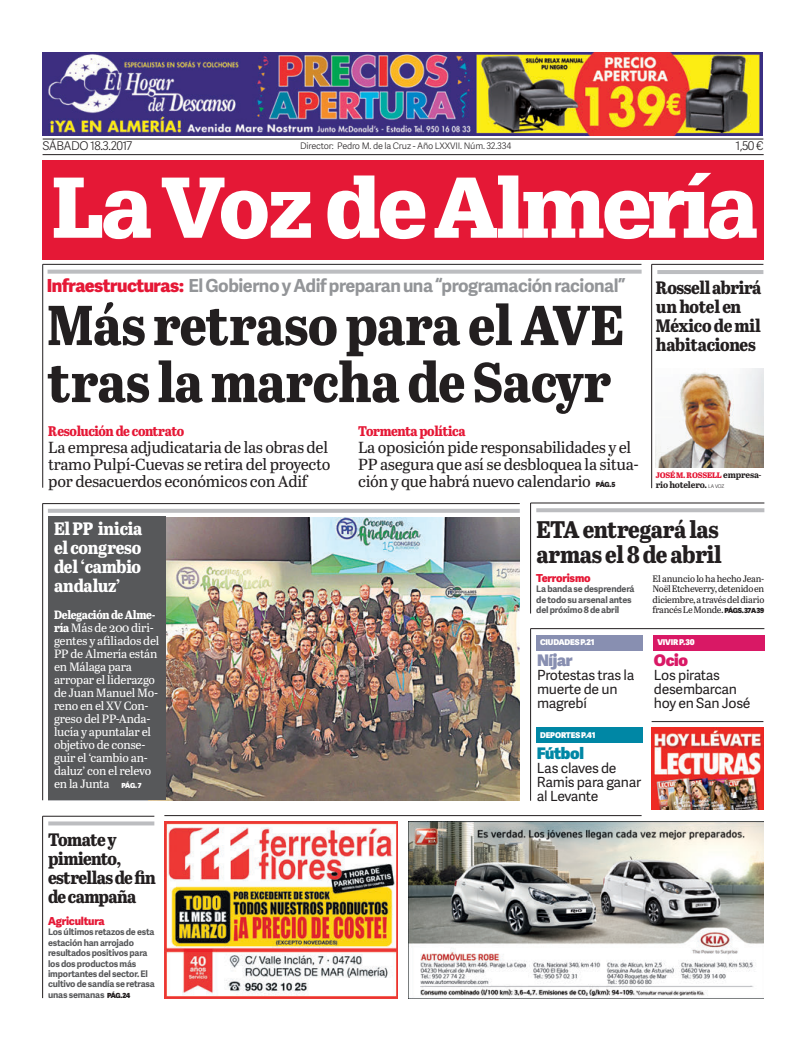
<style>
.page{position:relative;width:806px;height:1049px;background:#fff}
.page>*{position:absolute;margin:0;border:0;box-sizing:border-box;transform-origin:0 0}
.t1{font:900 84px "Glypha";letter-spacing:-.03em;color:#fff}
.t2{font:56px/57px "Abril Almeria";letter-spacing:-.005em;color:#231f20}
.t3{font:24px/25px "Abril Almeria";letter-spacing:-.015em;color:#231f20}
.t4{font:18px/19px "Abril Almeria";letter-spacing:-.025em;color:#231f20}
.t5{font:700 18px "Adelle Sans Basic";letter-spacing:-.025em;color:#939598}
.t6{font:18px/19px "Abril Almeria";letter-spacing:-.01em;color:#fff;text-align:justify}
.t7{font:16px/17px "Abril Text";letter-spacing:-.02em;color:#231f20}
.t8{font:800 16px "Adelle Sans Basic";letter-spacing:-.02em;color:#0087a5}
.t9{font:800 16px "Adelle Sans Basic";letter-spacing:-.02em;color:#888fb1}
.t10{font:800 16px "Adelle Sans Basic";color:#d91865}
.t11{font:14px/14px "Adelle Sans Basic";letter-spacing:-.02em;color:#231f20}
.t12{font:14px "Abril Almeria";letter-spacing:-.03em;color:#e51836}
.t13{font:12px/13px "Abril Text";letter-spacing:-.02em;color:#fff}
.t14{font:300 12px "Adelle Sans Basic";letter-spacing:-.04em;color:#231f20}
.t15{font:800 11px "Adelle Sans Basic";letter-spacing:-.02em;color:#e51836}
.t16{font:9.3px/10.4px "Abril Text";letter-spacing:-.025em;color:#231f20;text-align:justify}
.t17{font:700 9px/10.4px "Adelle Sans Basic";letter-spacing:-.02em;color:#57585a}
.t18{font:300 9px "Adelle Sans Basic";letter-spacing:-.02em;color:#231f20}
.t19{font:700 9px "Abril Text";letter-spacing:-.02em;color:#231f20}
.t20{font:800 8px "Adelle Sans Basic";letter-spacing:-.02em;color:#fff}
.t21{font:800 8px "Abril Text";letter-spacing:-.02em;color:#e51836}
.t22{font:800 7px "Adelle Sans Basic";color:#231f20}
.s1{font-weight:800;color:#e51836}
.s2{font-weight:700;font-size:9px;color:#231f20}
.s3{font-family:"Adelle Sans Basic";font-weight:300;font-size:5px}
.s4{font-family:"Abril Almeria"}
.s5{font-family:"Adelle Sans Basic";font-weight:800;font-size:7px}
.s6{font-weight:800;font-size:7px;color:#231f20}
</style>
<div class="page">
<hr style="left:43px;top:139px;width:720px;height:1px;background:#231f20">
<hr style="left:43px;top:154px;width:720px;height:1px;background:#231f20">
<div style="left:42px;top:160px;width:721px;height:99px;background:#e51836"></div>
<img style="left:43px;top:52px;width:719px;height:83px">
<img style="left:408px;top:821px;width:355px;height:177px">
<img style="left:651px;top:727px;width:111px;height:83px">
<hr style="left:651px;top:721px;width:112px;height:1px;background:#231f20">
<img style="left:165px;top:517px;width:354px;height:283px">
<hr style="left:43px;top:503px;width:476px;height:1px;background:#231f20">
<hr style="left:42px;top:503px;width:1px;height:297px;background:#231f20">
<hr style="left:48px;top:509px;width:471px;height:4px;background:#bcbdc0">
<hr style="left:164px;top:815px;width:477px;height:1px;background:#231f20">
<img style="left:164px;top:821px;width:234px;height:177px">
<div style="left:48px;top:516px;width:117px;height:284px;background:#57585a"></div>
<hr style="left:43px;top:264px;width:598px;height:1px;background:#231f20">
<hr style="left:42px;top:264px;width:1px;height:224px;background:#231f20">
<svg style="left:48px;top:270px;width:593px;height:4px;background:#c1c2c5"></svg>
<hr style="left:651px;top:264px;width:112px;height:1px;background:#231f20">
<hr style="left:651px;top:264px;width:1px;height:224px;background:#231f20">
<hr style="left:657px;top:270px;width:106px;height:4px;background:#bcbdc0">
<img style="left:655px;top:368px;width:108px;height:99px">
<div style="left:536px;top:635px;width:106px;height:16px;background:#888fb1"></div>
<div style="left:652px;top:635px;width:112px;height:16px;background:#d91865"></div>
<div style="left:536px;top:727px;width:106px;height:16px;background:#0087a5"></div>
<hr style="left:530px;top:503px;width:233px;height:1px;background:#231f20">
<hr style="left:530px;top:503px;width:1px;height:110px;background:#231f20">
<svg style="left:536px;top:508px;width:227px;height:4px"></svg>
<hr style="left:530px;top:628px;width:233px;height:1px;background:#231f20">
<hr style="left:530px;top:628px;width:1px;height:173px;background:#231f20">
<hr style="left:43px;top:816px;width:111px;height:1px;background:#231f20">
<hr style="left:42px;top:816px;width:1px;height:182px;background:#231f20">
<svg style="left:48px;top:821px;width:106px;height:4px"></svg>
<p class="t14" style="left:43px;top:141px;width:91px">SÁBaDo 18.3.2017</p>
<p class="t18" style="left:300px;top:142px;width:212px">Director: Pedro M. de la Cruz - año LXXvII. Núm. 32.334</p>
<p class="t14" style="left:735px;top:141px;width:29px">1,50 €</p>
<p class="t1" style="left:52px;top:175px;width:707px">LaVoz de Almería</p>
<p class="t5" style="left:47px;top:278px;width:579px"><span class="s1">Infraestructuras:</span> El Gobierno y Adif preparan una “programación racional”</p>
<p class="t2" style="left:47px;top:301px;width:577px">Más retraso para el AVE tras la marcha de Sacyr</p>
<p class="t12" style="left:48px;top:425px;width:137px">Resolución de contrato</p>
<p class="t7" style="left:48px;top:440px;width:283px">La empresa adjudicataria de las obras del tramo Pulpí-Cuevas se retira del proyecto por desacuerdos económicos con Adif</p>
<p class="t12" style="left:358px;top:425px;width:109px">Tormenta política</p>
<p class="t7" style="left:358px;top:440px;width:282px">La oposición pide responsabilidades y el<br>PP asegura que así se desbloquea la situa&shy;ción y que habrá nuevo calendario</p>
<p class="t22" style="left:595px;top:482px;width:21px">PÁG.5</p>
<p class="t4" style="left:655px;top:279px;width:107px">Rossell abrirá un hotel en<br>México de mil habitaciones</p>
<p class="t21" style="left:655px;top:472px;width:107px">JOSÉ M. ROSSELL <span class="s2">empresa-</span></p>
<p class="t19" style="left:655px;top:482px;width:70px">rio hotelero. <span class="s3">La voz</span></p>
<p class="t6" style="left:54px;top:521px;width:90px">El PP inicia el congreso del ‘cambio andaluz’</p>
<p class="t13" style="left:54px;top:609px;width:107px"><span class="s4">Delegación de Alme&shy;ría</span> Más de 200 diri&shy;gentes y afiliados del<br>PP de Almería están en Málaga para arropar el liderazgo de Juan Manuel Mo&shy;reno en el XV Con&shy;greso del PP-Anda&shy;lucía y apuntalar el objetivo de conse&shy;guir el ‘cambio an&shy;daluz’ con el relevo en la Junta <span class="s5">PÁG. 7</span></p>
<p class="t4" style="left:48px;top:831px;width:109px">Tomate y pimiento, estrellas de fin de campaña</p>
<p class="t15" style="left:48px;top:917px;width:58px">Agricultura</p>
<p class="t17" style="left:48px;top:928px;width:108px">Los últimos retazos de esta estación han arrojado resultados positivos para los dos productos más importantes del sector. El cultivo de sandía se retrasa unas semanas <span class="s6">PÁG.24</span></p>
<p class="t3" style="left:536px;top:518px;width:187px">ETA entregará las armas el 8 de abril</p>
<p class="t15" style="left:536px;top:573px;width:56px">Terrorismo</p>
<p class="t17" style="left:536px;top:584px;width:100px">La banda se desprenderá de todo su arsenal antes del próximo 8 de abril</p>
<p class="t16" style="left:652px;top:574px;width:113px">El anuncio lo ha hecho Jean-Noël Etcheverry, detenido en diciembre, a través del diario francés Le Monde. <span class="s5">PÁGS. 37A 39</span></p>
<p class="t20" style="left:539px;top:639px;width:56px">CIUDADES P.21</p>
<p class="t9" style="left:536px;top:654px;width:37px">Níjar</p>
<p class="t11" style="left:536px;top:669px;width:99px">Protestas tras la muerte de un magrebí</p>
<p class="t20" style="left:539px;top:732px;width:57px">DEPORTES P.41</p>
<p class="t8" style="left:536px;top:746px;width:48px">Fútbol</p>
<p class="t11" style="left:536px;top:762px;width:106px">Las claves de<br>Ramis para ganar al Levante</p>
<p class="t20" style="left:657px;top:639px;width:39px">VIVIR P.30</p>
<p class="t10" style="left:653px;top:654px;width:36px">Ocio</p>
<p class="t11" style="left:653px;top:670px;width:98px">Los piratas desembarcan hoy en San José</p>
</div>
